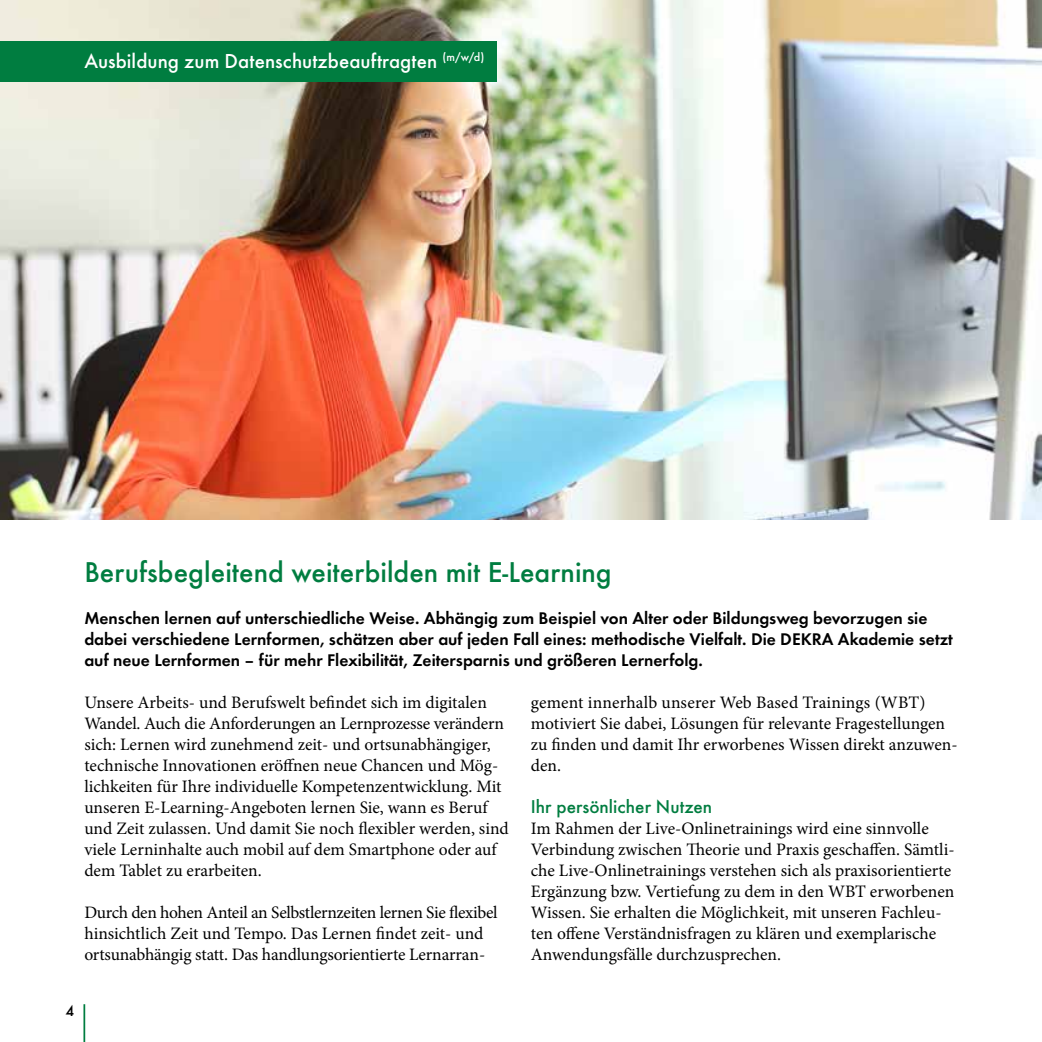
<style>
.page{position:relative;width:1042px;height:1042px;background:#fff}
.page>*{position:absolute;margin:0;border:0;box-sizing:border-box;transform-origin:0 0}
.t1{font:500 29.75px "Futura TOT";color:#007d40}
.t2{font:500 21px "Futura TOT";letter-spacing:.005em;color:#fff}
.t3{font:500 19.25px "Futura TOT";color:#007d40}
.t4{font:17.5px/21px "Minion Pro";color:#000}
.t5{font:17.5px/21px "Futura TOT Dem";color:#000}
.t6{font:500 15.75px "Futura TOT";color:#000}
</style>
<div class="page">
<img style="left:0;top:0;width:1042px;height:519px">
<hr style="left:83px;top:1004px;width:2px;height:38px;background:#007d40">
<div style="left:0;top:41px;width:496px;height:41px;background:#007d40"></div>
<p class="t2" style="left:84px;top:49px;width:402px">Ausbildung zum Datenschutzbeauftragten <sup>(m/w/d)</sup></p>
<h1 class="t1" style="left:84px;top:555px;width:529px">Berufsbegleitend weiterbilden mit E-Learning</h1>
<p class="t5" style="left:84px;top:608px;width:870px">Menschen lernen auf unterschiedliche Weise. Abhängig zum Beispiel von Alter oder Bildungsweg bevorzugen sie dabei verschiedene Lernformen, schätzen aber auf jeden Fall eines: methodische Vielfalt. Die DEKRA Akademie setzt auf neue Lernformen – für mehr Flexibilität, Zeitersparnis und größeren Lernerfolg.</p>
<p class="t4" style="left:84px;top:692px;width:426px">Unsere Arbeits- und Berufswelt befindet sich im digitalen Wandel. Auch die Anforderungen an Lernprozesse verändern sich: Lernen wird zunehmend zeit- und ortsunabhängiger, technische Innovationen eröffnen neue Chancen und Mög&shy;lichkeiten für Ihre individuelle Kompetenzentwicklung. Mit unseren E-Learning-Angeboten lernen Sie, wann es Beruf und Zeit zulassen. Und damit Sie noch flexibler werden, sind viele Lerninhalte auch mobil auf dem Smartphone oder auf dem Tablet zu erarbeiten.</p>
<p class="t4" style="left:84px;top:902px;width:415px">Durch den hohen Anteil an Selbstlernzeiten lernen Sie flexibel hinsichtlich Zeit und Tempo. Das Lernen findet zeit- und ortsunabhängig statt. Das handlungsorientierte Lernarran-</p>
<p class="t4" style="left:531px;top:692px;width:428px">gement innerhalb unserer Web Based Trainings (WBT) motiviert Sie dabei, Lösungen für relevante Fragestellungen zu finden und damit Ihr erworbenes Wissen direkt anzuwen&shy;den.</p>
<p class="t3" style="left:531px;top:795px;width:183px">Ihr persönlicher Nutzen</p>
<p class="t4" style="left:531px;top:818px;width:425px">Im Rahmen der Live-Onlinetrainings wird eine sinnvolle Verbindung zwischen Theorie und Praxis geschaffen. Sämtli&shy;che Live-Onlinetrainings verstehen sich als praxisorientierte Ergänzung bzw. Vertiefung zu dem in den WBT erworbenen Wissen. Sie erhalten die Möglichkeit, mit unseren Fachleu&shy;ten offene Verständnisfragen zu klären und exemplarische Anwendungsfälle durchzusprechen.</p>
<p class="t6" style="left:65px;top:1001px;width:10px">4</p>
</div>
